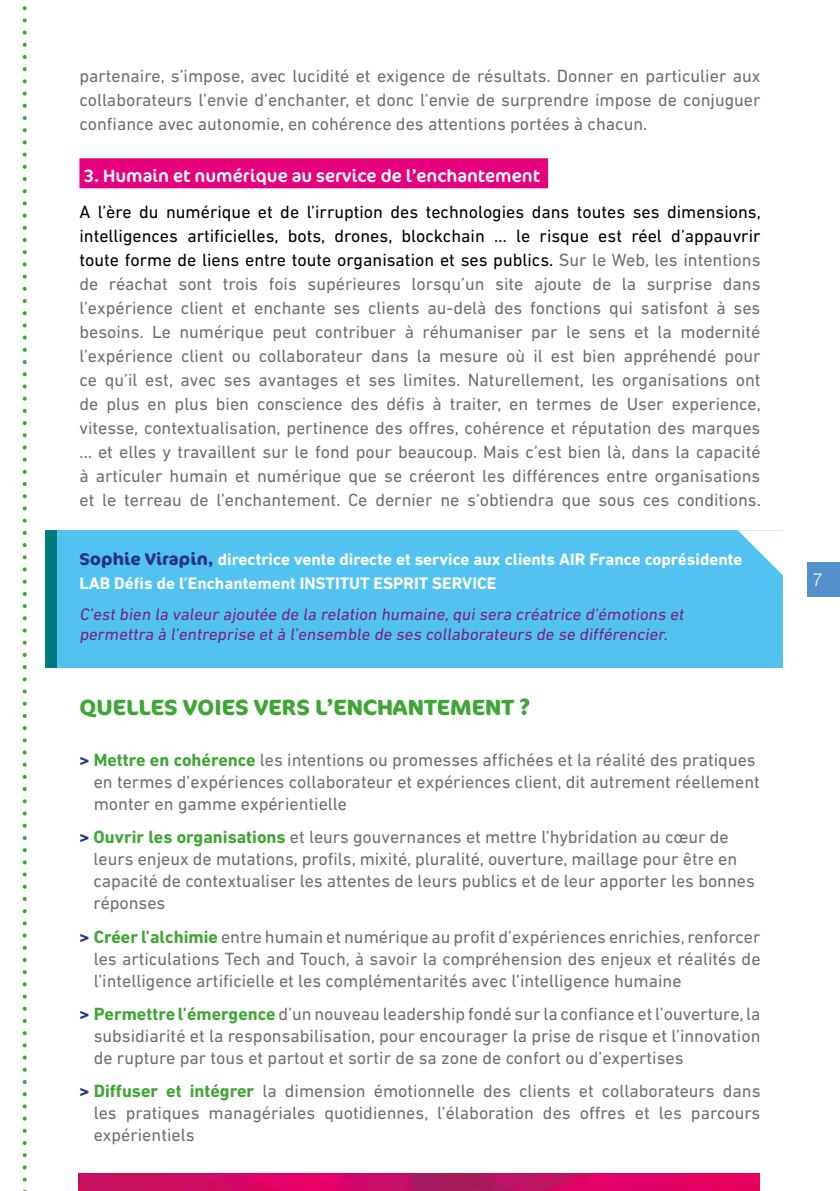
<style>
.page{position:relative;width:840px;height:1191px;background:#fff}
.page>*{position:absolute;margin:0;border:0;box-sizing:border-box;transform-origin:0 0}
.t1{font:700 22px "Cocon";color:#3fa535}
.t2{font:18px/24px "DIN Next LT Pro";color:#706f6f;text-align:justify}
.t3{font:18px "Cocon";color:#fff}
.t4{font:300 18px "Helvetica Neue LT Std";color:#fff}
.t5{font:17px/20px "DIN Next LT Pro";color:#7b2182}
.t6{font:700 17px/24px "DIN Next LT Pro";color:#fff}
.s1{color:#000}
.s2{font-family:"Cocon";color:#283583}
.s3{font-weight:700;color:#283583}
.s4{font-weight:700;color:#3fa535}
</style>
<div class="page">
<div style="left:45px;top:530px;width:737px;height:138px;background:#52c3f1"></div>
<svg style="left:738px;top:530px;width:44px;height:45px"></svg>
<img style="left:78px;top:1174px;width:680px;height:17px">
<div style="left:79px;top:158px;width:468px;height:30px;background:#e6007d"></div>
<svg style="left:23px;top:6px;width:4px;height:1185px"></svg>
<div style="left:45px;top:530px;width:12px;height:138px;background:#00797f"></div>
<div style="left:806px;top:563px;width:33px;height:34px;background:#5291ce"></div>
<p class="t2" style="left:79px;top:63px;width:682px">partenaire, s’impose, avec lucidité et exigence de résultats. Donner en particulier aux collaborateurs l’envie d’enchanter, et donc l’envie de surprendre impose de conjuguer confiance avec autonomie, en cohérence des attentions portées à chacun.</p>
<p class="t3" style="left:83px;top:165px;width:458px">3. Humain et numérique au service de l’enchantement</p>
<p class="t2" style="left:79px;top:199px;width:682px"><span class="s1">A l’ère du numérique et de l’irruption des technologies dans toutes ses dimensions, intelligences artificielles, bots, drones, blockchain … le risque est réel d’appauvrir toute forme de liens entre toute organisation et ses publics.</span> Sur le Web, les intentions de réachat sont trois fois supérieures lorsqu’un site ajoute de la surprise dans l’expérience client et enchante ses clients au-delà des fonctions qui satisfont à ses besoins. Le numérique peut contribuer à réhumaniser par le sens et la modernité l’expérience client ou collaborateur dans la mesure où il est bien appréhendé pour ce qu’il est, avec ses avantages et ses limites. Naturellement, les organisations ont de plus en plus bien conscience des défis à traiter, en termes de User experience, vitesse, contextualisation, pertinence des offres, cohérence et réputation des marques … et elles y travaillent sur le fond pour beaucoup. Mais c’est bien là, dans la capacité à articuler humain et numérique que se créeront les différences entre organisations et le terreau de l’enchantement. Ce dernier ne s’obtiendra que sous ces conditions.</p>
<p class="t6" style="left:79px;top:547px;width:664px"><span class="s2">Sophie Virapin,</span> directrice vente directe et service aux clients AIR France coprésidente<br>LAB Défis de l’Enchantement INSTITUT ESPRIT SERVICE</p>
<p class="t5" style="left:79px;top:604px;width:608px">C’est bien la valeur ajoutée de la relation humaine, qui sera créatrice d’émotions et permettra à l’entreprise et à l’ensemble de ses collaborateurs de se différencier.</p>
<p class="t1" style="left:79px;top:694px;width:452px">QUELLES VOIES VERS L’ENCHANTEMENT ?</p>
<p class="t2" style="left:94px;top:748px;width:667px;line-height:22px;text-align:left;text-indent:-14px"><span class="s3">&gt;</span> <span class="s4">Mettre en cohérence</span> les intentions ou promesses affichées et la réalité des pratiques en termes d’expériences collaborateur et expériences client, dit autrement réellement monter en gamme expérientielle</p>
<p class="t2" style="left:94px;top:826px;width:662px;line-height:22px;text-align:left;text-indent:-14px"><span class="s3">&gt;</span> <span class="s4">Ouvrir les organisations</span> et leurs gouvernances et mettre l’hybridation au cœur de leurs enjeux de mutations, profils, mixité, pluralité, ouverture, maillage pour être en capacité de contextualiser les attentes de leurs publics et de leur apporter les bonnes réponses</p>
<p class="t2" style="left:94px;top:925px;width:668px;line-height:22px;text-indent:-14px"><span class="s3">&gt;</span> <span class="s4">Créer l’alchimie</span> entre humain et numérique au profit d’expériences enrichies, renforcer les articulations Tech and Touch, à savoir la compréhension des enjeux et réalités de l’intelligence artificielle et les complémentarités avec l’intelligence humaine</p>
<p class="t2" style="left:94px;top:1002px;width:668px;line-height:22px;text-indent:-14px"><span class="s3">&gt;</span> <span class="s4">Permettre l’émergence</span> d’un nouveau leadership fondé sur la confiance et l’ouverture, la subsidiarité et la responsabilisation, pour encourager la prise de risque et l’innovation de rupture par tous et partout et sortir de sa zone de confort ou d’expertises</p>
<p class="t2" style="left:94px;top:1080px;width:668px;line-height:22px;text-indent:-14px"><span class="s3">&gt;</span> <span class="s4">Diffuser et intégrer</span> la dimension émotionnelle des clients et collaborateurs dans les pratiques managériales quotidiennes, l’élaboration des offres et les parcours expérientiels</p>
<p class="t4" style="left:812px;top:569px;width:12px">7</p>
</div>
